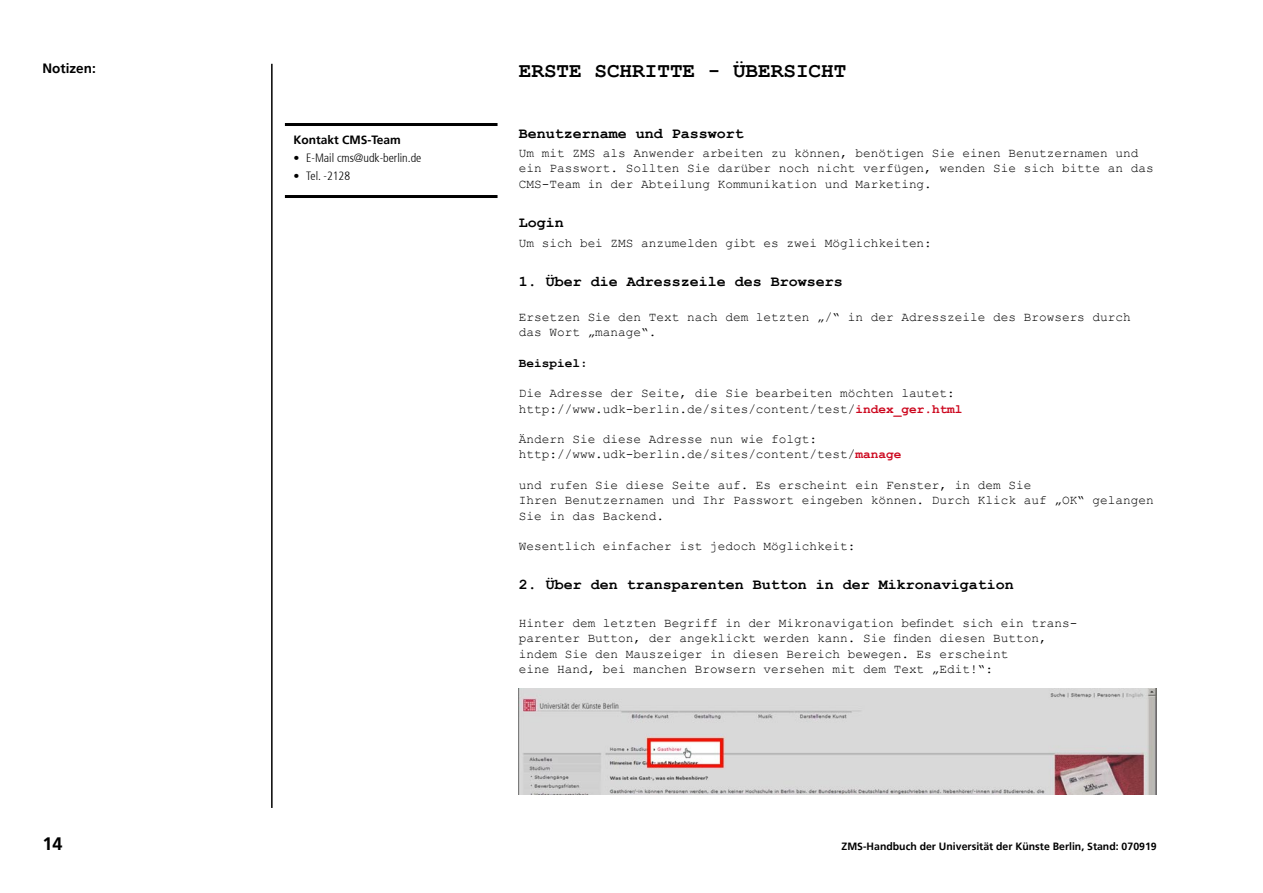
<style>
.page{position:relative;width:1263px;height:893px;background:#fff}
.page>*{position:absolute;margin:0;border:0;box-sizing:border-box;transform-origin:0 0}
.t1{font:700 21px "Courier New";color:#000}
.t2{font:700 18px "Frutiger";color:#000}
.t3{font:700 15px "Courier New";color:#000}
.t4{font:700 13.5px "Frutiger";color:#000}
.t5{font:12.75px/15.3px "Courier New";color:#000}
.t6{font:700 12.75px "Courier New";color:#000}
.t7{font:300 condensed 12px/18px "Frutiger";color:#000}
.t8{font:700 12px "Frutiger";color:#000}
.t9{font:700 10.5px "Frutiger";color:#000}
.s1{font-weight:700;color:#cc071e}
</style>
<div class="page">
<hr style="left:271px;top:64px;width:2px;height:744px;background:#000">
<img style="left:519px;top:688px;width:638px;height:107px">
<hr style="left:285px;top:123px;width:212px;height:3px;background:#000">
<hr style="left:285px;top:195px;width:212px;height:3px;background:#000">
<p class="t4" style="left:43px;top:60px;width:55px">Notizen:</p>
<p class="t8" style="left:293px;top:133px;width:109px">Kontakt CMS-Team</p>
<p class="t7" style="left:306px;top:149px;width:117px">E-Mail cms@udk-berlin.de<br>Tel. -2128</p>
<p class="t7" style="left:293px;top:149px;width:7px">• •</p>
<h1 class="t1" style="left:519px;top:58px;width:329px">ERSTE SCHRITTE - ÜBERSICHT</h1>
<p class="t3" style="left:519px;top:124px;width:226px">Benutzername und Passwort</p>
<p class="t5" style="left:519px;top:145px;width:636px">Um mit ZMS als Anwender arbeiten zu können, benötigen Sie einen Benutzernamen und ein Passwort. Sollten Sie darüber noch nicht verfügen, wenden Sie sich bitte an das<br>CMS-Team in der Abteilung Kommunikation und Marketing.</p>
<p class="t3" style="left:519px;top:213px;width:46px">Login</p>
<p class="t5" style="left:519px;top:235px;width:415px">Um sich bei ZMS anzumelden gibt es zwei Möglichkeiten:</p>
<p class="t3" style="left:519px;top:272px;width:325px">1. Über die Adresszeile des Browsers</p>
<p class="t5" style="left:519px;top:309px;width:613px">Ersetzen Sie den Text nach dem letzten „/“ in der Adresszeile des Browsers durch das Wort „manage“.</p>
<p class="t6" style="left:519px;top:355px;width:70px">Beispiel:</p>
<p class="t5" style="left:519px;top:385px;width:445px">Die Adresse der Seite, die Sie bearbeiten möchten lautet: http://www.udk-berlin.de/sites/content/test/<span class="s1">index_ger.html</span></p>
<p class="t5" style="left:519px;top:431px;width:384px">Ändern Sie diese Adresse nun wie folgt: http://www.udk-berlin.de/sites/content/test/<span class="s1">manage</span></p>
<p class="t5" style="left:519px;top:477px;width:636px">und rufen Sie diese Seite auf. Es erscheint ein Fenster, in dem Sie<br>Ihren Benutzernamen und Ihr Passwort eingeben können. Durch Klick auf „OK“ gelangen<br>Sie in das Backend.</p>
<p class="t5" style="left:519px;top:538px;width:338px">Wesentlich einfacher ist jedoch Möglichkeit:</p>
<p class="t3" style="left:519px;top:575px;width:497px">2. Über den transparenten Button in der Mikronavigation</p>
<p class="t5" style="left:519px;top:615px;width:560px">Hinter dem letzten Begriff in der Mikronavigation befindet sich ein trans&shy;parenter Button, der angeklickt werden kann. Sie finden diesen Button, indem Sie den Mauszeiger in diesen Bereich bewegen. Es erscheint<br>eine Hand, bei manchen Browsern versehen mit dem Text „Edit!“:</p>
<h2 class="t2" style="left:43px;top:833px;width:21px">14</h2>
<p class="t9" style="left:841px;top:840px;width:317px">ZMS-Handbuch der Universität der Künste Berlin, Stand: 070919</p>
</div>
